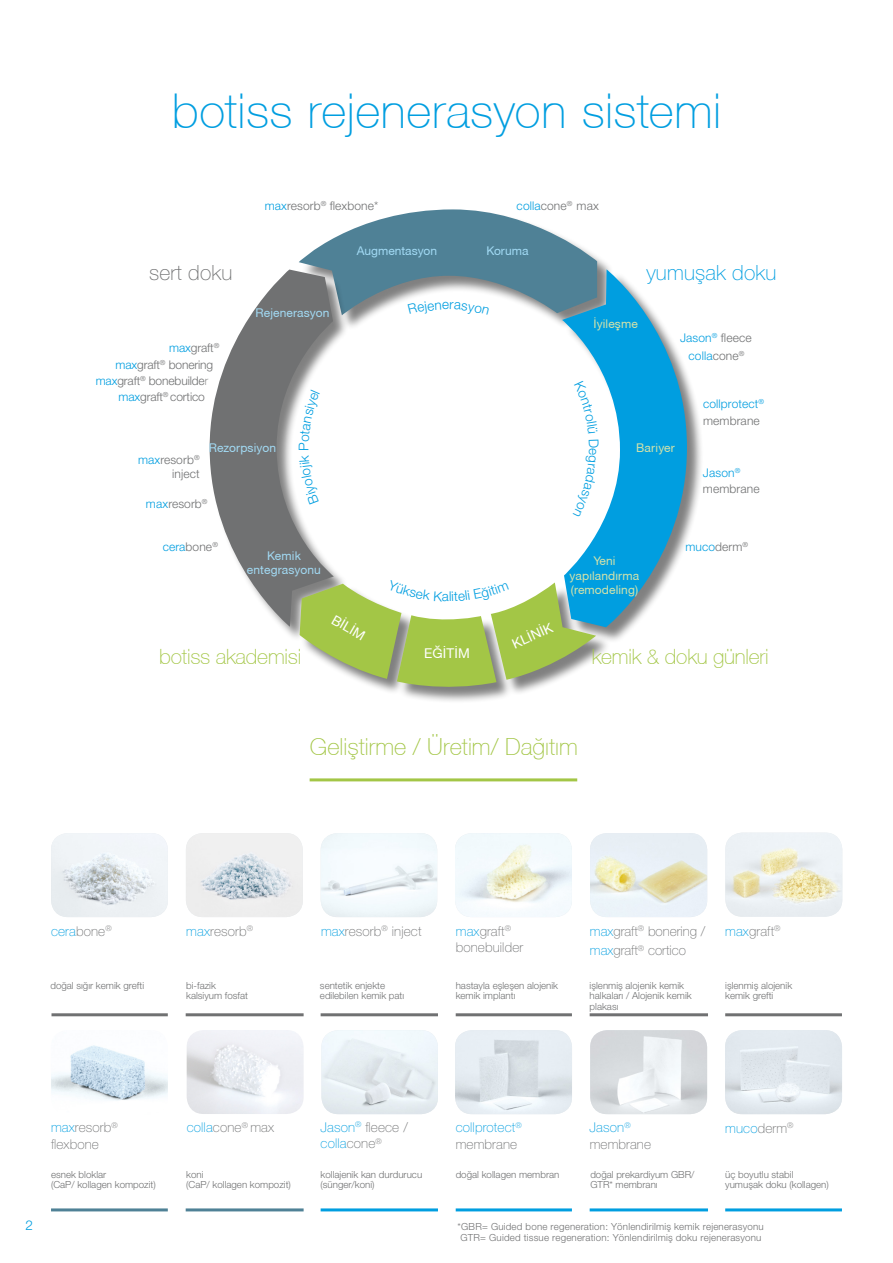
<style>
.page{position:relative;width:893px;height:1263px;background:#fff}
.page>*{position:absolute;margin:0;border:0;box-sizing:border-box;transform-origin:0 0}
.t1{font:100 48px "Helvetica Neue CE";letter-spacing:.01em;color:#009ee0}
.t2{font:100 23.55px "Helvetica Neue CE";color:#a3c646}
.t3{font:100 21px "Helvetica Neue CE";letter-spacing:-.01em;color:#a3c646}
.t4{font:100 21px "Helvetica Neue LT Pro";letter-spacing:.01em;color:#009ee0}
.t5{font:100 21px "Helvetica Neue LT Pro";letter-spacing:.01em;color:#707172}
.t6{font:100 13.5px/16.5px "Helvetica Neue LT Pro";letter-spacing:.01em;color:#707172}
.t7{font:100 13.5px/16.5px "Helvetica Neue LT Pro";letter-spacing:.01em;color:#009ee0}
.t8{font:13.5px "Helvetica Neue CE";letter-spacing:.01em;color:#fff}
.t9{font:300 13.5px "Helvetica Neue";color:#009ee0}
.t10{font:300 12px/16.2px "Helvetica Neue LT Pro";letter-spacing:.01em;color:#707172}
.t11{font:300 12px/16.2px "Helvetica Neue LT Pro";letter-spacing:.01em;color:#009ee0}
.t12{font:300 12px/15.9px "Helvetica Neue LT Pro";letter-spacing:-.01em;color:#707172;text-align:right}
.t13{font:12px/14.7px "Helvetica Neue CE";letter-spacing:.01em;color:#a2daf4;text-align:center}
.t14{font:12px/14.7px "Helvetica Neue CE";letter-spacing:.01em;color:#d4e3aa;text-align:center}
.t15{font:300 9.75px/10.5px "Helvetica Neue CELT";color:#707172}
.t16{font:300 9.75px/10.5px "Helvetica Neue CELT";letter-spacing:.02em;color:#707172}
.s1{color:#009ee0}
.s2{font-weight:100}
.s3{color:#707172}
</style>
<div class="page">
<img style="left:187px;top:1030px;width:117px;height:84px">
<img style="left:321px;top:1030px;width:117px;height:84px">
<img style="left:51px;top:1045px;width:117px;height:56px">
<img style="left:725px;top:1030px;width:117px;height:84px">
<img style="left:590px;top:1030px;width:117px;height:84px">
<img style="left:455px;top:1030px;width:117px;height:84px">
<img style="left:51px;top:833px;width:117px;height:84px">
<img style="left:321px;top:833px;width:116px;height:84px">
<img style="left:590px;top:833px;width:117px;height:84px">
<img style="left:455px;top:833px;width:117px;height:84px">
<img style="left:186px;top:833px;width:117px;height:84px">
<img style="left:725px;top:833px;width:117px;height:84px">
<div style="left:210px;top:271px;width:494px;height:433px;background:#000;opacity:.5"></div>
<hr style="left:52px;top:1013px;width:116px;height:3px;background:#707172">
<hr style="left:186px;top:1013px;width:118px;height:3px;background:#707172">
<hr style="left:321px;top:1013px;width:117px;height:3px;background:#707172">
<hr style="left:456px;top:1013px;width:116px;height:3px;background:#707172">
<hr style="left:590px;top:1013px;width:118px;height:3px;background:#707172">
<hr style="left:51px;top:1208px;width:117px;height:3px;background:#4f8196">
<hr style="left:725px;top:1208px;width:117px;height:3px;background:#009ee0">
<hr style="left:590px;top:1208px;width:118px;height:3px;background:#009ee0">
<hr style="left:456px;top:1208px;width:116px;height:3px;background:#009ee0">
<hr style="left:321px;top:1208px;width:117px;height:3px;background:#009ee0">
<hr style="left:186px;top:1208px;width:118px;height:3px;background:#4f8196">
<hr style="left:725px;top:1013px;width:117px;height:3px;background:#707172">
<hr style="left:310px;top:778px;width:267px;height:3px;background:#a3c646">
<svg style="left:210px;top:209px;width:477px;height:484px"></svg>
<h1 class="t1" style="left:172px;top:83px;width:551px">botiss rejenerasyon sistemi</h1>
<h3 class="t5" style="left:149px;top:260px;width:85px">sert doku</h3>
<p class="t12" style="left:169px;top:339px;width:51px"><span class="s1">max</span>graft<sup>®</sup></p>
<p class="t12" style="left:116px;top:356px;width:99px"><span class="s1">max</span>graft<sup>®</sup> bonering</p>
<p class="t12" style="left:96px;top:372px;width:114px"><span class="s1">max</span>graft<sup>®</sup> bonebuilde<span class="s2">r </span><span class="s1">max</span>graft<sup>®</sup> cortico</p>
<p class="t10" style="left:265px;top:198px;width:115px"><span class="s1">max</span>resorb<sup>®</sup> flexbone*</p>
<p class="t13" style="left:256px;top:306px;width:75px">Rejenerasyon</p>
<p class="t13" style="left:357px;top:244px;width:82px">Augmentasyon</p>
<p class="t10" style="left:517px;top:197px;width:84px"><span class="s1">colla</span>cone<sup>®</sup><sup>..</sup>max</p>
<p class="t13" style="left:486px;top:244px;width:44px">Koruma</p>
<h3 class="t4" style="left:646px;top:260px;width:131px">yumuşak doku</h3>
<p class="t14" style="left:593px;top:317px;width:46px">İyileşme</p>
<p class="t11" style="left:688px;top:329px;width:70px;line-height:17.7px;text-indent:-8px">Jason<sup>®</sup> <span class="s3">fleece </span>colla<span class="s3">cone</span><sup>®</sup><sup>....</sup><sup>..</sup></p>
<p class="t11" style="left:703px;top:396px;width:62px">collprotect<sup>® </sup><span class="s3">membrane</span></p>
<p class="t10" style="left:138px;top:453px;width:63px;line-height:13.8px;text-align:right"><span class="s1">max</span>resorb<sup>® </sup>inject</p>
<p class="t13" style="left:209px;top:441px;width:69px">Rezorpsiyon</p>
<p class="t14" style="left:636px;top:441px;width:40px">Bariyer</p>
<p class="t10" style="left:146px;top:496px;width:63px"><span class="s1">max</span>resorb<sup>®</sup></p>
<p class="t10" style="left:703px;top:464px;width:58px"><span class="s1">Jason</span><sup>® </sup>membrane</p>
<p class="t11" style="left:163px;top:538px;width:57px">cera<span class="s3">bone</span><sup>®</sup></p>
<p class="t13" style="left:247px;top:548px;width:75px">Kemik entegrasyonu</p>
<p class="t14" style="left:570px;top:553px;width:71px">Yeni yapılandırma (remodeling)</p>
<p class="t11" style="left:685px;top:538px;width:64px">muco<span class="s3">derm</span><sup>®</sup></p>
<h3 class="t8" style="left:337px;top:611px;width:38px;rotate:30deg">BİLİM</h3>
<h3 class="t8" style="left:510px;top:637px;width:44px;rotate:-24deg">KLİNİK</h3>
<h3 class="t8" style="left:424px;top:645px;width:47px">EĞİTİM</h3>
<h3 class="t3" style="left:159px;top:644px;width:143px">botiss akademisi</h3>
<h3 class="t3" style="left:592px;top:644px;width:179px">kemik &amp; doku günleri</h3>
<h2 class="t2" style="left:310px;top:733px;width:270px">Geliştirme / Üretim/ Dağıtım</h2>
<h3 class="t7" style="left:51px;top:922px;width:62px">cera<span class="s3">bone</span><sup>®</sup></h3>
<p class="t15" style="left:50px;top:980px;width:95px">doğal sığır kemik grefti</p>
<h3 class="t6" style="left:186px;top:922px;width:68px"><span class="s1">max</span>resorb<sup>®</sup></h3>
<h3 class="t6" style="left:321px;top:922px;width:102px"><span class="s1">max</span>resorb<sup>®</sup> inject</h3>
<h3 class="t6" style="left:590px;top:921px;width:117px;line-height:19.5px"><span class="s1">max</span>graft<sup>®</sup> bonering / <span class="s1">max</span>graft<sup>®</sup> cortico</h3>
<h3 class="t6" style="left:456px;top:922px;width:69px"><span class="s1">max</span>graft<sup>® </sup>bonebuilder</h3>
<p class="t15" style="left:456px;top:980px;width:104px">hastayla eşleşen alojenik kemik implantı</p>
<p class="t15" style="left:186px;top:980px;width:63px">bi-fazik kalsiyum fosfat</p>
<p class="t15" style="left:590px;top:980px;width:104px">işlenmiş alojenik kemik halkaları / Alojenik kemik plakası</p>
<p class="t15" style="left:320px;top:980px;width:86px">sentetik enjekte edilebilen kemik patı</p>
<h3 class="t6" style="left:725px;top:922px;width:57px"><span class="s1">max</span>graft<sup>®</sup></h3>
<p class="t15" style="left:725px;top:980px;width:68px">işlenmiş alojenik kemik grefti</p>
<h3 class="t9" style="left:26px;top:1217px;width:9px">2</h3>
<h3 class="t6" style="left:51px;top:1119px;width:68px"><span class="s1">max</span>resorb<sup>® </sup>flexbone</h3>
<p class="t15" style="left:51px;top:1169px;width:106px">esnek bloklar<br>(CaP/ kollagen kompozit)</p>
<h3 class="t6" style="left:187px;top:1119px;width:89px"><span class="s1">colla</span>cone<sup>®</sup> max</h3>
<p class="t15" style="left:186px;top:1169px;width:106px">koni<br>(CaP/ kollagen kompozit)</p>
<h3 class="t6" style="left:321px;top:1118px;width:89px"><span class="s1">Jason</span><sup>®</sup> fleece / <span class="s1">colla</span>cone<sup>®</sup></h3>
<p class="t15" style="left:321px;top:1169px;width:103px">kollajenik kan durdurucu (sünger/koni)</p>
<h3 class="t7" style="left:456px;top:1119px;width:68px">collprotect<sup>® </sup><span class="s3">membrane</span></h3>
<p class="t15" style="left:456px;top:1169px;width:105px">doğal kollagen membran</p>
<h3 class="t6" style="left:590px;top:1119px;width:63px"><span class="s1">Jason</span><sup>® </sup>membrane</h3>
<p class="t15" style="left:590px;top:1169px;width:106px">doğal prekardiyum GBR/<br>GTR* membranı</p>
<h3 class="t7" style="left:725px;top:1120px;width:70px">muco<span class="s3">derm</span><sup>®</sup></h3>
<p class="t15" style="left:725px;top:1169px;width:105px">üç boyutlu stabil yumuşak doku (kollagen)</p>
<p class="t16" style="left:458px;top:1221px;width:308px">*GBR= Guided bone regeneration: Yönlendirilmiş kemik rejenerasyonu<br>GTR= Guided tissue regeneration: Yönlendirilmiş doku rejenerasyonu</p>
</div>
